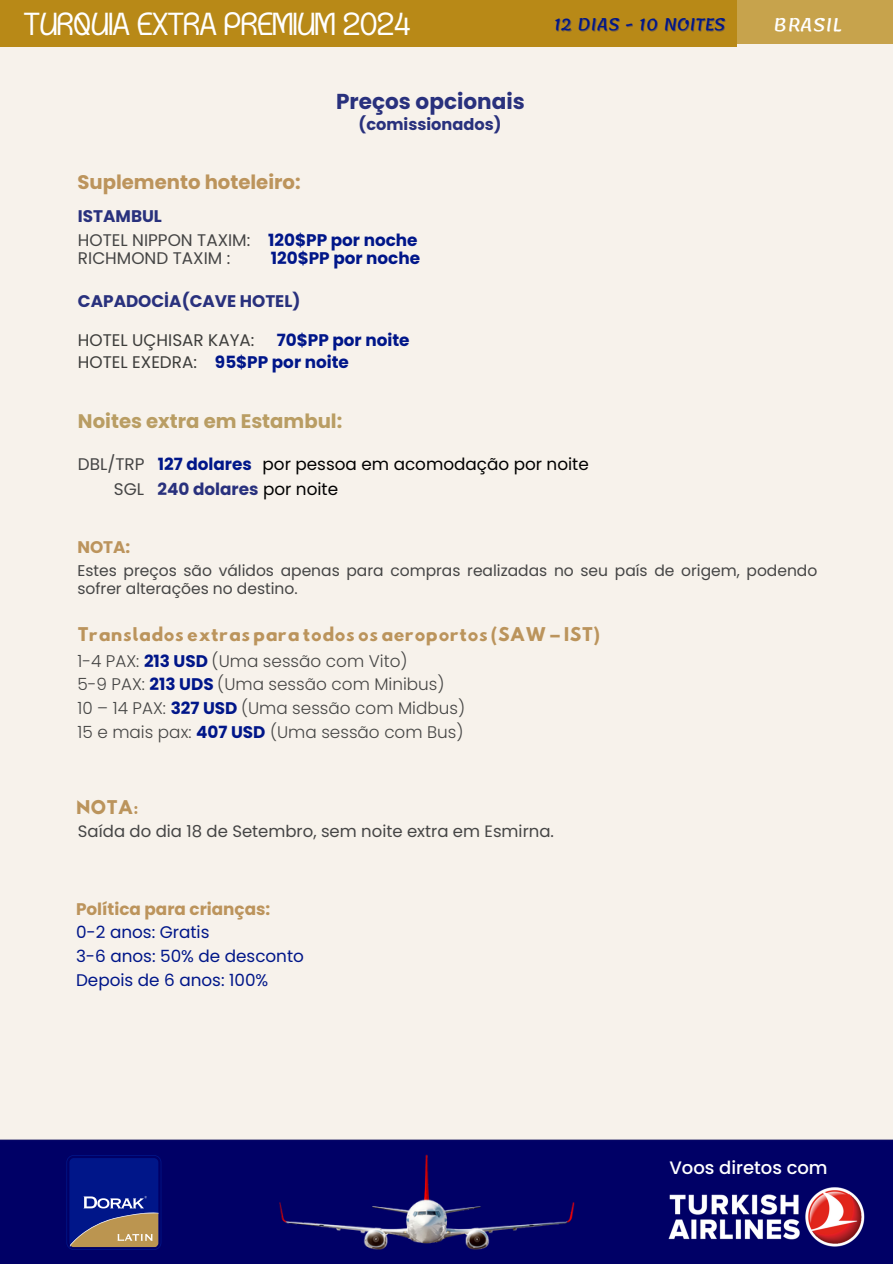
<style>
.page{position:relative;width:893px;height:1264px;background:#fff}
.page>*{position:absolute;margin:0;border:0;box-sizing:border-box;transform-origin:0 0}
.t1{font:24.75px "TAN SUMMERS Regular";letter-spacing:-.05em;color:#fff}
.t2{font:700 21.6px "Poppins";color:#29317d}
.t3{font:700 19.65px "Poppins";color:#b99d63}
.t4{font:700 19.65px "Poppins";color:#bc945c}
.t5{font:500 18px "Poppins";color:#fff}
.t6{font:17.85px "Lemonada";color:#fff}
.t7{font:300 16.8px/23.7px "Poppins";color:#464645}
.t8{font:16.8px/25.8px "Hussar Bd";color:#bb945c}
.t9{font:16.8px/23.7px "Poppins";color:#001689}
.t10{font:16.8px/24.8px "Poppins";color:#000}
.t11{font:16.8px/24.8px "Poppins";color:#454545}
.t12{font:700 16.8px/22.5px "Poppins";color:#001689}
.t13{font:700 16.8px "Poppins";color:#29317d}
.t14{font:16.8px "Poppins";color:#3d3d3b}
.t15{font:700 16.8px "Poppins";color:#bc945c}
.t16{font:16.5px "Poppins";color:#454545}
.t17{font:16.35px "Lemonada";color:#001689}
.t18{font:700 16.2px "Poppins";color:#29317d}
.t19{font:15.45px/18px "Poppins";color:#454545}
.s1{font-weight:700;color:#29317d}
.s2{font-weight:700;color:#001689}
.s3{font-weight:400;color:#3d3d3b}
.s4{color:#454545}
.s5{font-family:"Poppins";font-weight:300;color:#464645}
.s6{font-family:"Poppins";font-weight:700;color:#001689}
.s7{font-weight:700;color:#bc945c}
</style>
<div class="page">
<div style="left:0;top:0;width:892px;height:1263px;background:#f7f2eb"></div>
<div style="left:717px;top:0;width:175px;height:44px;background:#c7a34c"></div>
<div style="left:1px;top:0;width:735px;height:47px;background:#b88917"></div>
<div style="left:0;top:1139px;width:892px;height:124px;background:#006"></div>
<img style="left:639px;top:1168px;width:230px;height:87px">
<img style="left:280px;top:1153px;width:294px;height:98px">
<svg style="left:66px;top:1154px;width:95px;height:95px;background:#383d7e"></svg>
<h6 class="t1" style="left:24px;top:12px;width:389px">TURQUIA EXTRA PREMIUM 2024</h6>
<h3 class="t17" style="left:553px;top:15px;width:174px">12 DIAS - 10 NOITES</h3>
<h6 class="t6" style="left:773px;top:15px;width:70px">BRASIL</h6>
<p class="t4" style="left:77px;top:169px;width:225px">Suplemento hoteleiro:</p>
<h1 class="t2" style="left:336px;top:86px;width:190px">Preços opcionais</h1>
<h4 class="t18" style="left:358px;top:113px;width:144px">(comissionados)</h4>
<p class="t11" style="left:78px;top:203px;width:341px"><span class="s1">ISTAMBUL<br></span>HOTEL NIPPON TAXIM: <span class="s2">120$PP por noche</span></p>
<p class="t11" style="left:78px;top:246px;width:154px">RICHMOND TAXIM :</p>
<p class="t12" style="left:271px;top:247px;width:151px">120$PP por noche</p>
<h2 class="t13" style="left:78px;top:289px;width:224px">CAPADOCİA(CAVE HOTEL)</h2>
<h2 class="t14" style="left:78px;top:328px;width:178px">HOTEL UÇHISAR KAYA:</h2>
<h2 class="t12" style="left:78px;top:328px;width:333px;text-indent:199px">70$PP por noite<br><span class="s3">HOTEL EXEDRA:</span> 95$PP por noite</h2>
<h6 class="t3" style="left:78px;top:407px;width:266px">Noites extra em Estambul:</h6>
<h6 class="t10" style="left:114px;top:452px;width:476px;text-indent:-36px"><span class="s4">DBL/TRP</span> <span class="s2">127 dolares</span> por pessoa em acomodação por noite<br><span class="s4">SGL</span> <span class="s1">240 dolares</span> por noite</h6>
<h4 class="t15" style="left:77px;top:535px;width:54px">NOTA:</h4>
<h3 class="t19" style="left:77px;top:562px;width:741px">Estes preços são válidos apenas para compras realizadas no seu país de origem, podendo sofrer alterações no destino.</h3>
<h6 class="t8" style="left:77px;top:623px;width:524px">Translados extras para todos os aeroportos (SAW – IST)<br><span class="s5">1-4 PAX:</span> <span class="s6">213 USD</span> <span class="s5">(Uma sessão com Vito)</span></h6>
<h6 class="t7" style="left:77px;top:672px;width:389px">5-9 PAX: <span class="s2">213 UDS</span> (Uma sessão com Minibus)<br>10 – 14 PAX: <span class="s2">327 USD</span> (Uma sessão com Midbus)<br>15 e mais pax: <span class="s2">407 USD</span> (Uma sessão com Bus)</h6>
<h6 class="t8" style="left:76px;top:796px;width:64px">NOTA:</h6>
<h6 class="t16" style="left:78px;top:819px;width:477px">Saída do dia 18 de Setembro, sem noite extra em Esmirna.</h6>
<h2 class="t9" style="left:76px;top:896px;width:229px"><span class="s7">Política para crianças:<br></span>0-2 anos: Gratis<br>3-6 anos: 50% de desconto<br>Depois de 6 anos: 100%</h2>
<p class="t5" style="left:669px;top:1155px;width:160px">Voos diretos com</p>
</div>
